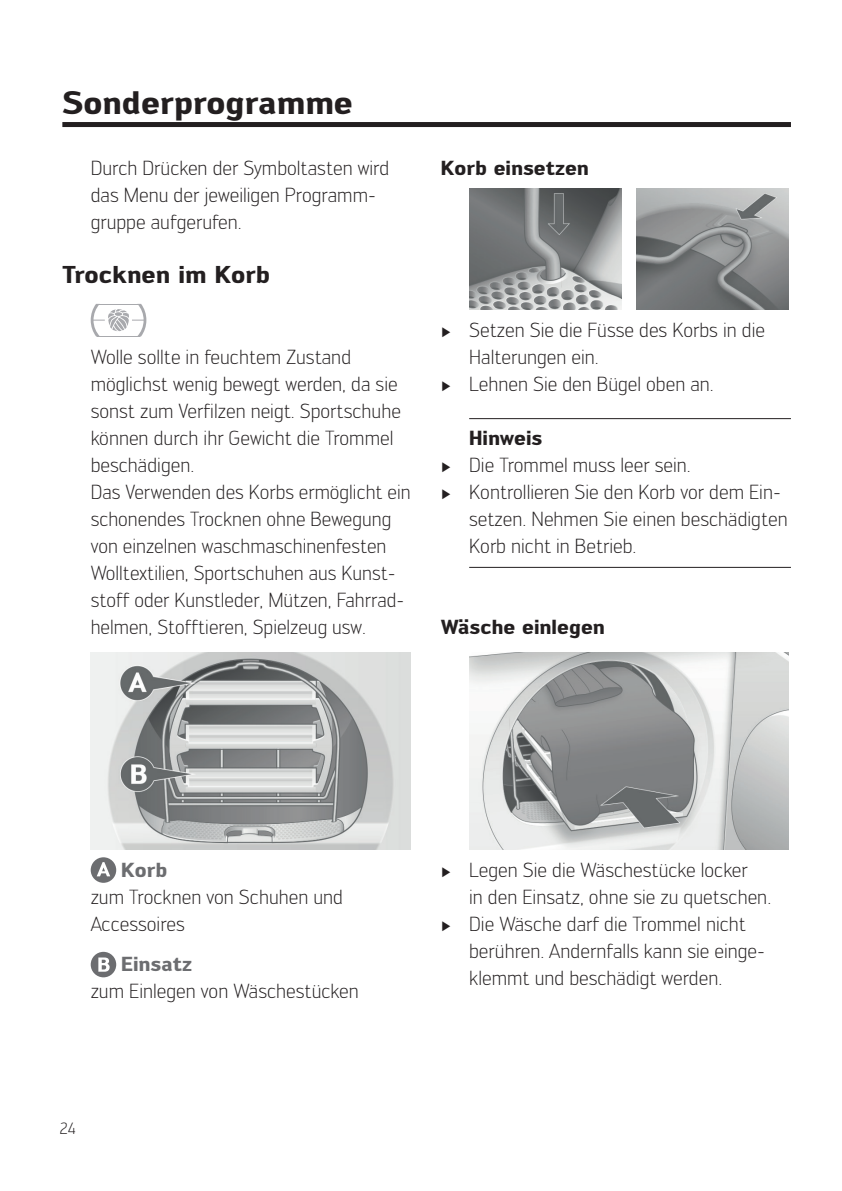
<style>
.page{position:relative;width:842px;height:1191px;background:#fff}
.page>*{position:absolute;margin:0;border:0;box-sizing:border-box;transform-origin:0 0}
.t1{font:700 32px "Engel";color:#231f20}
.t2{font:700 24px "Engel";color:#231f20}
.t3{font:300 20px/27px "Engel";color:#231f20}
.t4{font:700 20px "Engel";color:#231f20}
.t5{font:700 20px "Engel";color:#6c6d70}
.t6{font:300 16px "Engel";color:#231f20}
.s1{font-family:"Century";font-weight:400;font-size:14px}
</style>
<div class="page">
<div style="left:62px;top:122px;width:729px;height:5px;background:#231f20"></div>
<hr style="left:98px;top:336px;width:42px;height:1px;background:#a8a9ad">
<svg style="left:91px;top:304px;width:55px;height:32px"></svg>
<img style="left:91px;top:652px;width:319px;height:197px">
<div style="left:91px;top:857px;width:25px;height:25px;background:#6c6d70;border-radius:50%"></div>
<svg style="left:97px;top:862px;width:13px;height:14px"></svg>
<div style="left:91px;top:951px;width:25px;height:26px;background:#6c6d70;border-radius:50%"></div>
<svg style="left:98px;top:957px;width:12px;height:14px"></svg>
<hr style="left:469px;top:418px;width:322px;height:1px;background:#231f20">
<hr style="left:469px;top:567px;width:322px;height:1px;background:#231f20">
<img style="left:469px;top:188px;width:152px;height:121px">
<img style="left:636px;top:188px;width:153px;height:121px">
<img style="left:469px;top:652px;width:320px;height:197px">
<h1 class="t1" style="left:62px;top:83px;width:292px">Sonderprogramme</h1>
<p class="t3" style="left:91px;top:154px;width:300px">Durch Drücken der Symboltasten wird das Menu der jeweiligen Programm&shy;gruppe aufgerufen.</p>
<p class="t2" style="left:62px;top:260px;width:209px">Trocknen im Korb</p>
<p class="t3" style="left:91px;top:343px;width:321px">Wolle sollte in feuchtem Zustand möglichst wenig bewegt werden, da sie sonst zum Verfilzen neigt. Sportschuhe können durch ihr Gewicht die Trommel beschädigen.<br>Das Verwenden des Korbs ermöglicht ein schonendes Trocknen ohne Bewegung von einzelnen waschmaschinenfesten Wolltextilien, Sportschuhen aus Kunst&shy;stoff oder Kunstleder, Mützen, Fahrrad&shy;helmen, Stofftieren, Spielzeug usw.</p>
<p class="t4" style="left:441px;top:155px;width:150px">Korb einsetzen</p>
<p class="t3" style="left:441px;top:316px;width:326px"><span class="s1">►</span> Setzen Sie die Füsse des Korbs in die</p>
<p class="t3" style="left:469px;top:343px;width:131px">Halterungen ein.</p>
<p class="t3" style="left:441px;top:370px;width:275px"><span class="s1">►</span> Lehnen Sie den Bügel oben an.</p>
<p class="t4" style="left:469px;top:425px;width:75px">Hinweis</p>
<p class="t3" style="left:441px;top:451px;width:251px"><span class="s1">►</span> Die Trommel muss leer sein.</p>
<p class="t3" style="left:441px;top:478px;width:342px"><span class="s1">►</span> Kontrollieren Sie den Korb vor dem Ein-</p>
<p class="t3" style="left:469px;top:505px;width:320px">setzen. Nehmen Sie einen beschädigten</p>
<p class="t3" style="left:469px;top:532px;width:169px">Korb nicht in Betrieb.</p>
<p class="t4" style="left:441px;top:614px;width:166px">Wäsche einlegen</p>
<p class="t5" style="left:121px;top:857px;width:48px">Korb</p>
<p class="t3" style="left:91px;top:883px;width:254px">zum Trocknen von Schuhen und<br>Accessoires</p>
<p class="t5" style="left:121px;top:952px;width:72px">Einsatz</p>
<p class="t3" style="left:91px;top:978px;width:270px">zum Einlegen von Wäschestücken</p>
<p class="t6" style="left:60px;top:1119px;width:18px">24</p>
<p class="t3" style="left:441px;top:856px;width:308px"><span class="s1">►</span> Legen Sie die Wäschestücke locker</p>
<p class="t3" style="left:469px;top:883px;width:304px">in den Einsatz, ohne sie zu quetschen.</p>
<p class="t3" style="left:441px;top:910px;width:307px"><span class="s1">►</span> Die Wäsche darf die Trommel nicht</p>
<p class="t3" style="left:469px;top:937px;width:297px">berühren. Andernfalls kann sie einge-</p>
<p class="t3" style="left:469px;top:964px;width:255px">klemmt und beschädigt werden.</p>
</div>
